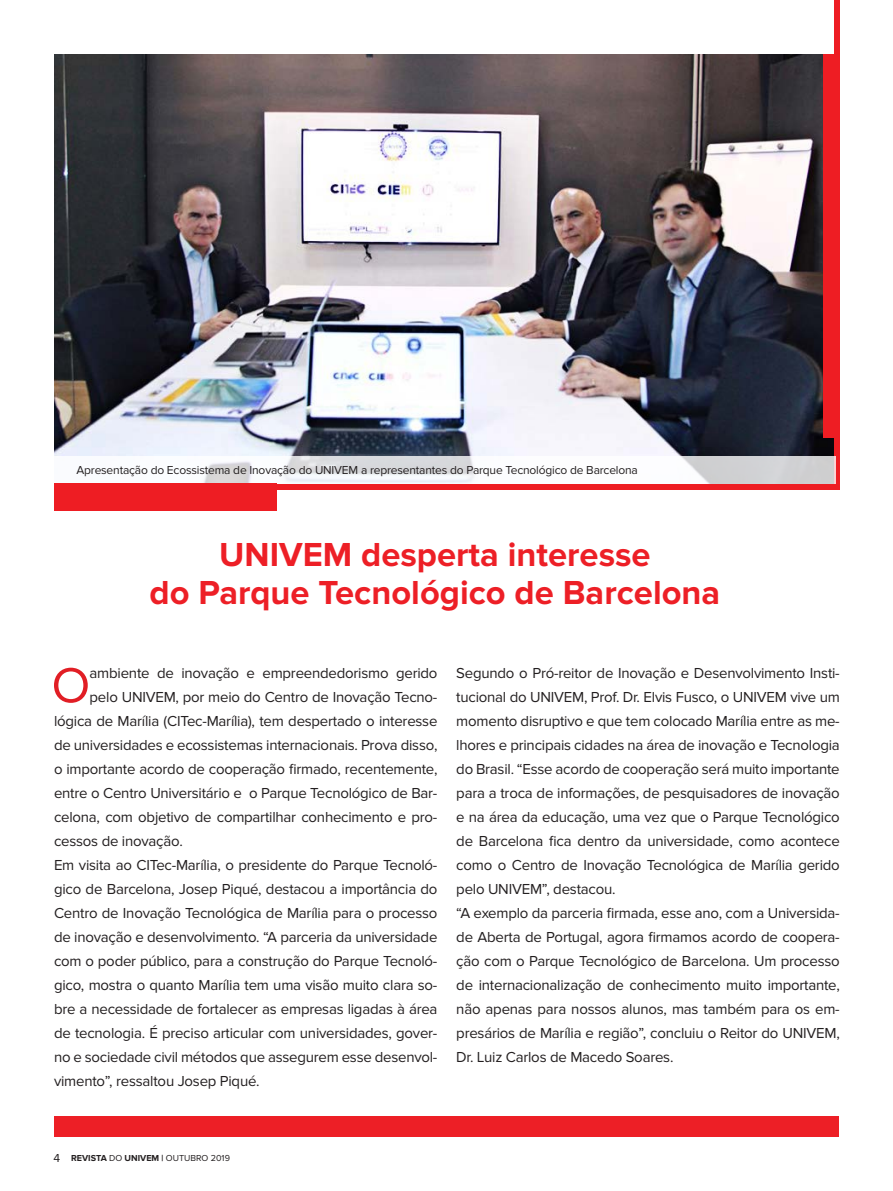
<style>
.page{position:relative;width:893px;height:1191px;background:#fff}
.page>*{position:absolute;margin:0;border:0;box-sizing:border-box;transform-origin:0 0}
.t1{font:51px "Proxima Nova";color:#e11e25}
.t2{font:700 34.5px "Proxima Nova";color:#ed1f26}
.t3{font:15px/24px "Proxima Nova";letter-spacing:-.015em;color:#231f20;text-align:justify}
.t4{font:12px "Proxima Nova";letter-spacing:-.015em;color:#231f20}
.t5{font:700 9px "Proxima Nova";color:#231f20}
.s1{font-weight:400;font-size:12px}
.s2{font-weight:400}
</style>
<div class="page">
<img style="left:54px;top:54px;width:780px;height:402px">
<div style="left:834px;top:0;width:6px;height:489px;background:#ee1d23"></div>
<div style="left:824px;top:54px;width:15px;height:383px;background:#ee1d23"></div>
<div style="left:54px;top:1116px;width:785px;height:21px;background:#ed1f26"></div>
<svg style="left:203px;top:456px;width:632px;height:28px"></svg>
<div style="left:270px;top:484px;width:569px;height:5px;background:#ee1d23"></div>
<div style="left:54px;top:483px;width:222px;height:27px;background:#ee1d23"></div>
<p class="t4" style="left:76px;top:463px;width:563px">Apresentação do Ecossistema de Inovação do UNIVEM a representantes do Parque Tecnológico de Barcelona</p>
<p class="t2" style="left:219px;top:535px;width:433px">UNIVEM desperta interesse</p>
<p class="t2" style="left:150px;top:572px;width:572px">do Parque Tecnológico de Barcelona</p>
<p class="t1" style="left:51px;top:656px;width:41px">O</p>
<p class="t3" style="left:90px;top:661px;width:349px">ambiente de inovação e empreendedorismo gerido</p>
<p class="t3" style="left:90px;top:685px;width:349px">pelo UNIVEM, por meio do Centro de Inovação Tecno-</p>
<p class="t3" style="left:54px;top:709px;width:385px">lógica de Marília (CITec-Marília), tem despertado o interesse</p>
<p class="t3" style="left:54px;top:733px;width:385px">de universidades e ecossistemas internacionais. Prova disso,</p>
<p class="t3" style="left:54px;top:757px;width:385px">o importante acordo de cooperação firmado, recentemente,</p>
<p class="t3" style="left:54px;top:781px;width:385px">entre o Centro Universitário e o Parque Tecnológico de Bar-</p>
<p class="t3" style="left:54px;top:805px;width:385px">celona, com objetivo de compartilhar conhecimento e pro-</p>
<p class="t3" style="left:54px;top:829px;width:130px">cessos de inovação.</p>
<p class="t3" style="left:54px;top:853px;width:385px">Em visita ao CITec-Marília, o presidente do Parque Tecnoló&shy;gico de Barcelona, Josep Piqué, destacou a importância do Centro de Inovação Tecnológica de Marília para o processo de inovação e desenvolvimento. “A parceria da universidade com o poder público, para a construção do Parque Tecnoló&shy;gico, mostra o quanto Marília tem uma visão muito clara so&shy;bre a necessidade de fortalecer as empresas ligadas à área de tecnologia. É preciso articular com universidades, gover&shy;no e sociedade civil métodos que assegurem esse desenvol&shy;vimento”, ressaltou Josep Piqué.</p>
<p class="t3" style="left:456px;top:661px;width:385px">Segundo o Pró-reitor de Inovação e Desenvolvimento Insti&shy;tucional do UNIVEM, Prof. Dr. Elvis Fusco, o UNIVEM vive um momento disruptivo e que tem colocado Marília entre as me&shy;lhores e principais cidades na área de inovação e Tecnologia do Brasil. “Esse acordo de cooperação será muito importante para a troca de informações, de pesquisadores de inovação e na área da educação, uma vez que o Parque Tecnológico de Barcelona fica dentro da universidade, como acontece como o Centro de Inovação Tecnológica de Marília gerido pelo UNIVEM”, destacou.</p>
<p class="t3" style="left:456px;top:901px;width:385px">“A exemplo da parceria firmada, esse ano, com a Universida&shy;de Aberta de Portugal, agora firmamos acordo de coopera&shy;ção com o Parque Tecnológico de Barcelona. Um processo de internacionalização de conhecimento muito importante, não apenas para nossos alunos, mas também para os em&shy;presários de Marília e região”, concluiu o Reitor do UNIVEM, Dr. Luiz Carlos de Macedo Soares.</p>
<p class="t5" style="left:53px;top:1153px;width:178px"><span class="s1">4</span> REVISTA <span class="s2">DO</span> UNIVEM | <span class="s2">OUTUBRO 2019</span></p>
</div>
